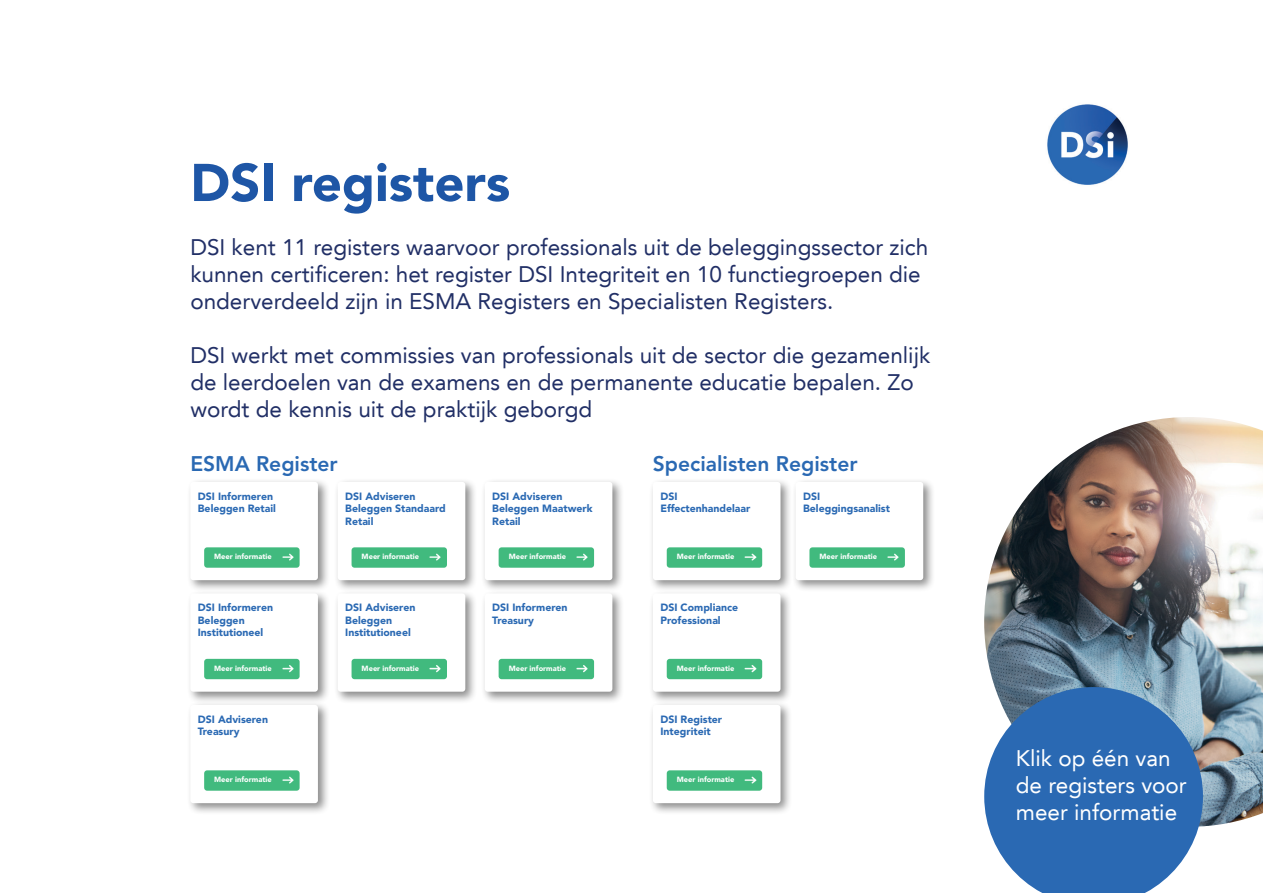
<style>
.page{position:relative;width:1263px;height:893px;background:#fff}
.page>*{position:absolute;margin:0;border:0;box-sizing:border-box;transform-origin:0 0}
.t1{font:900 52.5px "Avenir LT Std";color:#1e56a6}
.t2{font:22.5px/27px "Avenir LT";color:#212f66}
.t3{font:22.5px/27px "Avenir LT";color:#fff}
.t4{font:800 21px "Avenir LT Std";color:#2a69b3}
.t5{font:900 10.5px/12.6px "Avenir LT Std";color:#2a69b3}
.t6{font:900 7.5px "Avenir LT Std";color:#fff}
</style>
<div class="page">
<img style="left:984px;top:417px;width:279px;height:410px">
<svg style="left:984px;top:687px;width:219px;height:206px;background:#477dba"></svg>
<img style="left:1047px;top:104px;width:81px;height:81px">
<div style="left:186px;top:478px;width:145px;height:114px;background:#000001;opacity:.46"></div>
<div style="left:190px;top:482px;width:128px;height:98px;background:#fff;border-radius:3px"></div>
<div style="left:204px;top:547px;width:96px;height:21px;background:#41ba7e;border-radius:3px"></div>
<img style="left:282px;top:553px;width:12px;height:8px">
<div style="left:334px;top:478px;width:144px;height:114px;background:#000001;opacity:.46"></div>
<div style="left:338px;top:482px;width:127px;height:98px;background:#fff;border-radius:3px"></div>
<div style="left:352px;top:547px;width:95px;height:21px;background:#41ba7e;border-radius:3px"></div>
<img style="left:429px;top:553px;width:12px;height:8px">
<div style="left:481px;top:478px;width:144px;height:114px;background:#000001;opacity:.46"></div>
<div style="left:485px;top:482px;width:127px;height:98px;background:#fff;border-radius:3px"></div>
<div style="left:499px;top:547px;width:95px;height:21px;background:#41ba7e;border-radius:3px"></div>
<img style="left:576px;top:553px;width:12px;height:8px">
<div style="left:186px;top:589px;width:145px;height:115px;background:#000001;opacity:.46"></div>
<div style="left:190px;top:593px;width:128px;height:99px;background:#fff;border-radius:3px"></div>
<div style="left:204px;top:659px;width:96px;height:20px;background:#41ba7e;border-radius:3px"></div>
<img style="left:282px;top:665px;width:12px;height:8px">
<div style="left:334px;top:589px;width:144px;height:115px;background:#000001;opacity:.46"></div>
<div style="left:338px;top:593px;width:127px;height:99px;background:#fff;border-radius:3px"></div>
<div style="left:352px;top:659px;width:95px;height:20px;background:#41ba7e;border-radius:3px"></div>
<img style="left:429px;top:665px;width:12px;height:8px">
<div style="left:481px;top:589px;width:144px;height:115px;background:#000001;opacity:.46"></div>
<div style="left:485px;top:593px;width:127px;height:99px;background:#fff;border-radius:3px"></div>
<div style="left:499px;top:659px;width:95px;height:20px;background:#41ba7e;border-radius:3px"></div>
<img style="left:576px;top:665px;width:12px;height:8px">
<div style="left:186px;top:701px;width:145px;height:114px;background:#000001;opacity:.46"></div>
<div style="left:190px;top:705px;width:128px;height:98px;background:#fff;border-radius:3px"></div>
<div style="left:204px;top:770px;width:96px;height:21px;background:#41ba7e;border-radius:3px"></div>
<img style="left:282px;top:776px;width:12px;height:8px">
<div style="left:649px;top:478px;width:144px;height:114px;background:#000001;opacity:.46"></div>
<div style="left:653px;top:482px;width:127px;height:98px;background:#fff;border-radius:3px"></div>
<div style="left:667px;top:547px;width:95px;height:21px;background:#41ba7e;border-radius:3px"></div>
<img style="left:744px;top:553px;width:13px;height:8px">
<div style="left:649px;top:589px;width:144px;height:115px;background:#000001;opacity:.46"></div>
<div style="left:653px;top:593px;width:127px;height:99px;background:#fff;border-radius:3px"></div>
<div style="left:667px;top:659px;width:95px;height:20px;background:#41ba7e;border-radius:3px"></div>
<img style="left:744px;top:665px;width:13px;height:8px">
<div style="left:649px;top:701px;width:144px;height:114px;background:#000001;opacity:.46"></div>
<div style="left:653px;top:705px;width:127px;height:98px;background:#fff;border-radius:3px"></div>
<div style="left:667px;top:770px;width:95px;height:21px;background:#41ba7e;border-radius:3px"></div>
<img style="left:744px;top:776px;width:13px;height:8px">
<div style="left:792px;top:478px;width:144px;height:114px;background:#000001;opacity:.46"></div>
<div style="left:796px;top:482px;width:127px;height:98px;background:#fff;border-radius:3px"></div>
<div style="left:809px;top:547px;width:96px;height:21px;background:#41ba7e;border-radius:3px"></div>
<img style="left:887px;top:553px;width:12px;height:8px">
<h1 class="t1" style="left:190px;top:151px;width:321px">DSI registers</h1>
<p class="t2" style="left:190px;top:234px;width:739px">DSI kent 11 registers waarvoor professionals uit de beleggingssector zich kunnen certificeren: het register DSI Integriteit en 10 functiegroepen die onderverdeeld zijn in ESMA Registers en Specialisten Registers.</p>
<p class="t2" style="left:190px;top:342px;width:741px">DSI werkt met commissies van professionals uit de sector die gezamenlijk de leerdoelen van de examens en de permanente educatie bepalen. Zo wordt de kennis uit de praktijk geborgd</p>
<p class="t4" style="left:190px;top:451px;width:149px">ESMA Register</p>
<p class="t4" style="left:653px;top:451px;width:206px">Specialisten Register</p>
<p class="t5" style="left:198px;top:490px;width:80px">DSI Informeren<br>Beleggen Retail</p>
<p class="t6" style="left:214px;top:552px;width:59px">Meer informatie</p>
<p class="t5" style="left:198px;top:601px;width:77px">DSI Informeren<br>Beleggen<br>Institutioneel</p>
<p class="t6" style="left:214px;top:663px;width:59px">Meer informatie</p>
<p class="t5" style="left:198px;top:713px;width:72px">DSI Adviseren<br>Treasury</p>
<p class="t6" style="left:214px;top:775px;width:59px">Meer informatie</p>
<p class="t5" style="left:345px;top:490px;width:102px">DSI Adviseren<br>Beleggen Standaard<br>Retail</p>
<p class="t6" style="left:362px;top:552px;width:59px">Meer informatie</p>
<p class="t5" style="left:345px;top:601px;width:72px">DSI Adviseren<br>Beleggen<br>Institutioneel</p>
<p class="t6" style="left:362px;top:663px;width:59px">Meer informatie</p>
<p class="t5" style="left:492px;top:490px;width:102px">DSI Adviseren<br>Beleggen Maatwerk<br>Retail</p>
<p class="t6" style="left:509px;top:552px;width:59px">Meer informatie</p>
<p class="t5" style="left:492px;top:601px;width:77px">DSI Informeren<br>Treasury</p>
<p class="t6" style="left:509px;top:663px;width:59px">Meer informatie</p>
<p class="t5" style="left:660px;top:490px;width:91px">DSI<br>Effectenhandelaar</p>
<p class="t6" style="left:677px;top:552px;width:59px">Meer informatie</p>
<p class="t5" style="left:660px;top:601px;width:79px">DSI Compliance<br>Professional</p>
<p class="t6" style="left:677px;top:663px;width:59px">Meer informatie</p>
<p class="t5" style="left:660px;top:713px;width:63px">DSI Register<br>Integriteit</p>
<p class="t6" style="left:677px;top:775px;width:59px">Meer informatie</p>
<p class="t5" style="left:803px;top:490px;width:88px">DSI<br>Beleggingsanalist</p>
<p class="t6" style="left:819px;top:552px;width:59px">Meer informatie</p>
<p class="t3" style="left:1016px;top:745px;width:172px">Klik op één van de registers voor meer informatie</p>
</div>
